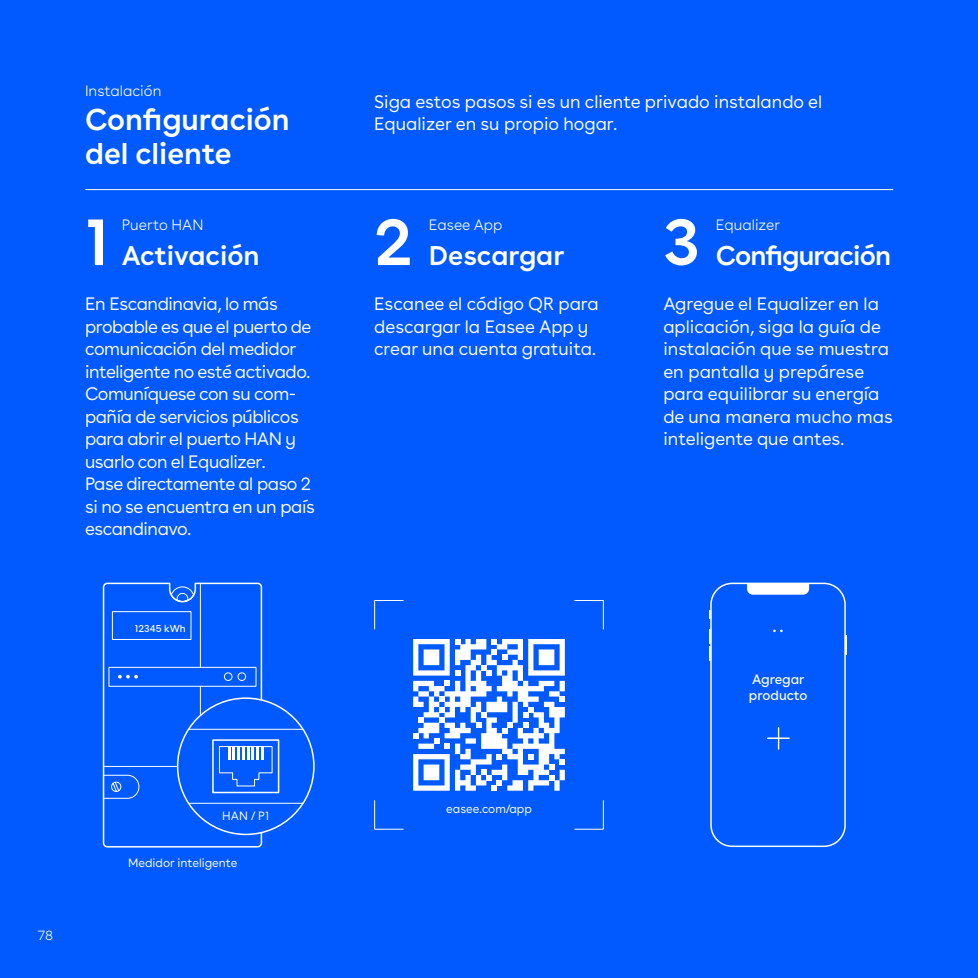
<style>
.page{position:relative;width:978px;height:978px;background:#005aff}
.page>*{position:absolute;margin:0;border:0;box-sizing:border-box;transform-origin:0 0}
.t1{font:600 66px "Buenos Aires";color:#fff}
.t2{font:600 30px/33.6px "Buenos Aires";color:#fff}
.t3{font:600 27px "Buenos Aires";color:#fff}
.t4{font:600 27px "Buenos Aires";letter-spacing:-.03em;color:#fff}
.t5{font:18px/22.5px "Buenos Aires";color:#fff}
.t6{font:18px/22.5px "Buenos Aires";letter-spacing:-.02em;color:#fff}
.t7{font:300 15px "Buenos Aires";color:#fff}
.t8{font:13.5px/16.2px "Buenos Aires";color:#fff}
.t9{font:300 13.5px "Buenos Aires";color:#fff}
.t10{font:12px "Buenos Aires";color:#fff}
.t11{font:9.9px "Buenos Aires";color:#fff}
</style>
<div class="page">
<div style="left:710px;top:583px;width:136px;height:264px;border:2px solid #fff;border-radius:21px"></div>
<svg style="left:747px;top:583px;width:62px;height:12px"></svg>
<svg style="left:709px;top:611px;width:2px;height:8px"></svg>
<svg style="left:845px;top:635px;width:2px;height:19px"></svg>
<svg style="left:709px;top:629px;width:2px;height:31px"></svg>
<svg style="left:773px;top:630px;width:10px;height:2px"></svg>
<svg style="left:767px;top:727px;width:23px;height:23px"></svg>
<hr style="left:85px;top:189px;width:808px;height:1px;background:#fff">
<svg style="left:374px;top:600px;width:30px;height:30px"></svg>
<svg style="left:574px;top:600px;width:30px;height:30px"></svg>
<svg style="left:574px;top:800px;width:30px;height:30px"></svg>
<svg style="left:374px;top:800px;width:30px;height:30px"></svg>
<svg style="left:413px;top:639px;width:152px;height:152px"></svg>
<svg style="left:102px;top:586px;width:161px;height:262px"></svg>
<div style="left:178px;top:698px;width:136px;height:136px;background:#005aff;border-radius:50%"></div>
<hr style="left:185px;top:729px;width:122px;height:1px;background:#fff">
<hr style="left:185px;top:803px;width:122px;height:1px;background:#fff">
<div style="left:212px;top:739px;width:67px;height:54px;border:2px solid #fff"></div>
<svg style="left:103px;top:582px;width:170px;height:217px"></svg>
<p class="t7" style="left:85px;top:79px;width:78px">Instalación</p>
<h2 class="t2" style="left:85px;top:100px;width:206px">Configuración del cliente</h2>
<h1 class="t1" style="left:85px;top:187px;width:26px">1</h1>
<p class="t7" style="left:122px;top:213px;width:83px">Puerto HAN</p>
<h3 class="t3" style="left:122px;top:233px;width:139px">Activación</h3>
<p class="t5" style="left:374px;top:88px;width:449px">Siga estos pasos si es un cliente privado instalando el<br>Equalizer en su propio hogar.</p>
<h1 class="t1" style="left:374px;top:187px;width:40px">2</h1>
<h1 class="t1" style="left:663px;top:187px;width:38px">3</h1>
<p class="t7" style="left:429px;top:213px;width:75px">Easee App</p>
<p class="t7" style="left:716px;top:213px;width:66px">Equalizer</p>
<h3 class="t4" style="left:716px;top:233px;width:177px">Configuración</h3>
<h3 class="t3" style="left:429px;top:233px;width:137px">Descargar</h3>
<p class="t6" style="left:85px;top:291px;width:231px">En Escandinavia, lo más probable es que el puerto de comunicación del medidor inteligente no esté activado.<br>Comuníquese con su com&shy;pañía de servicios públicos para abrir el puerto HAN y usarlo con el Equalizer.<br>Pase directamente al paso 2 si no se encuentra en un país escandinavo.</p>
<p class="t5" style="left:663px;top:291px;width:231px">Agregue el Equalizer en la aplicación, siga la guía de instalación que se muestra en pantalla y prepárese para equilibrar su energía de una manera mucho mas inteligente que antes.</p>
<p class="t5" style="left:374px;top:291px;width:226px">Escanee el código QR para descargar la Easee App y crear una cuenta gratuita.</p>
<p class="t11" style="left:135px;top:621px;width:53px">12345 kWh</p>
<p class="t8" style="left:749px;top:670px;width:60px">Agregar producto</p>
<p class="t9" style="left:38px;top:925px;width:17px">78</p>
<p class="t10" style="left:222px;top:806px;width:48px">HAN / P1</p>
<p class="t10" style="left:128px;top:853px;width:111px">Medidor inteligente</p>
<p class="t10" style="left:446px;top:799px;width:87px">easee.com/app</p>
</div>
